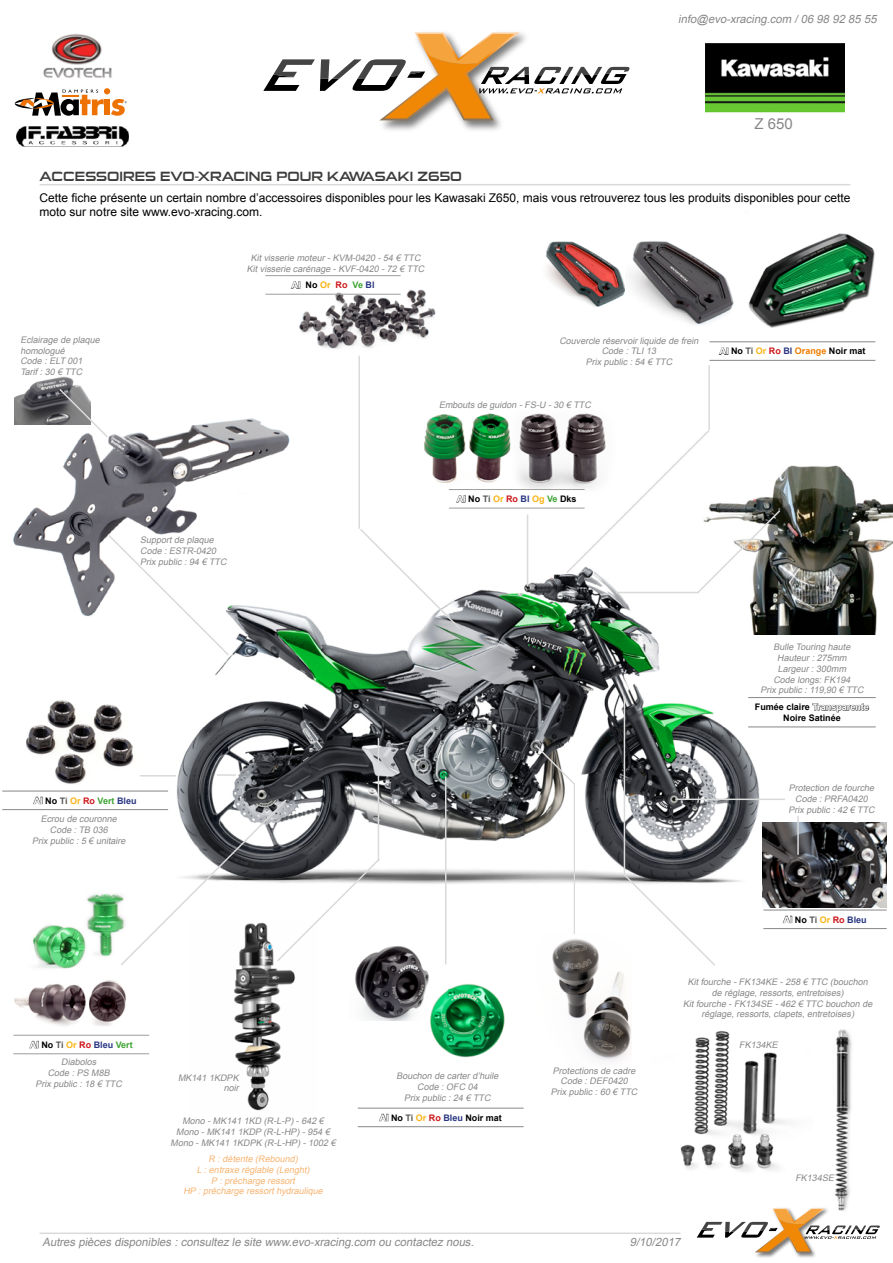
<style>
.page{position:relative;width:893px;height:1263px;background:#fff}
.page>*{position:absolute;margin:0;border:0;box-sizing:border-box;transform-origin:0 0}
.t1{font:15px "Arial";color:#878787}
.t2{font:13.5px "Sui Generis Rg";color:#3c3c3b}
.t3{font:12px/14.4px "Arial";color:#000}
.t4{font:italic 11.4px "Arial";color:#878787}
.t5{font:italic 9px/10.8px "Arial";color:#878787;text-align:center}
.t6{font:700 9px/10.8px "Arial";color:#000;text-align:center}
.t7{font:italic 9px/10.8px "Arial";color:#f8b471;text-align:center}
.t8{font:700 9px "Arial";color:#283583}
.t9{font:700 9px "Arial";color:#3fa535}
.t10{font:700 9px "Arial";color:#fff}
.s1{color:#000}
.s2{color:#fab518}
.s3{color:#cd171a}
.s4{color:#3fa535}
.s5{color:#283583}
.s6{color:#fff}
.s7{color:#575756}
.s8{color:#ef7d00}
</style>
<div class="page">
<img style="left:281px;top:276px;width:155px;height:73px">
<hr style="left:2px;top:791px;width:166px;height:1px;background:#878787">
<hr style="left:2px;top:809px;width:166px;height:1px;background:#878787">
<svg style="left:33px;top:796px;width:10px;height:8px"></svg>
<img style="left:835px;top:1029px;width:17px;height:179px">
<img style="left:234px;top:967px;width:61px;height:144px">
<img style="left:26px;top:700px;width:122px;height:84px">
<img style="left:740px;top:233px;width:136px;height:110px">
<img style="left:13px;top:397px;width:277px;height:220px">
<img style="left:177px;top:563px;width:595px;height:329px">
<hr style="left:40px;top:184px;width:810px;height:1px;background:#dadada">
<img style="left:705px;top:43px;width:139px;height:70px">
<img style="left:15px;top:376px;width:66px;height:49px">
<hr style="left:675px;top:798px;width:110px;height:2px;background:#dadada">
<img style="left:355px;top:946px;width:74px;height:74px">
<svg style="left:107px;top:533px;width:123px;height:124px"></svg>
<div style="left:748px;top:697px;width:128px;height:30px;background:#fff"></div>
<hr style="left:748px;top:697px;width:128px;height:1px;background:#878787">
<hr style="left:748px;top:727px;width:128px;height:1px;background:#878787">
<svg style="left:812px;top:703px;width:57px;height:10px"></svg>
<hr style="left:40px;top:1232px;width:640px;height:2px;background:#dadada">
<img style="left:379px;top:120px;width:122px;height:10px">
<svg style="left:263px;top:32px;width:367px;height:88px"></svg>
<img style="left:755px;top:1252px;width:60px;height:6px">
<svg style="left:697px;top:1208px;width:183px;height:44px"></svg>
<hr style="left:140px;top:775px;width:36px;height:1px;background:#dadada">
<hr style="left:358px;top:1108px;width:166px;height:1px;background:#878787">
<hr style="left:358px;top:1126px;width:166px;height:1px;background:#878787">
<svg style="left:379px;top:1113px;width:9px;height:8px"></svg>
<img style="left:546px;top:241px;width:79px;height:66px">
<img style="left:630px;top:233px;width:113px;height:102px">
<hr style="left:709px;top:342px;width:166px;height:1px;background:#878787">
<hr style="left:709px;top:360px;width:166px;height:1px;background:#878787">
<svg style="left:719px;top:347px;width:9px;height:8px"></svg>
<svg style="left:534px;top:744px;width:42px;height:42px"></svg>
<hr style="left:445px;top:776px;width:1px;height:188px;background:#dadada">
<img style="left:552px;top:939px;width:79px;height:122px">
<hr style="left:574px;top:783px;width:1px;height:151px;background:#dadada">
<img style="left:424px;top:413px;width:87px;height:77px">
<img style="left:518px;top:413px;width:86px;height:76px">
<hr style="left:449px;top:508px;width:136px;height:1px;background:#9d9d9c">
<hr style="left:449px;top:489px;width:136px;height:1px;background:#9d9d9c">
<svg style="left:456px;top:495px;width:10px;height:8px"></svg>
<svg style="left:358px;top:529px;width:104px;height:102px"></svg>
<img style="left:13px;top:980px;width:137px;height:75px">
<div style="left:13px;top:1035px;width:136px;height:19px;background:#fff"></div>
<hr style="left:13px;top:1053px;width:136px;height:1px;background:#9d9d9c">
<hr style="left:13px;top:1035px;width:136px;height:1px;background:#9d9d9c">
<svg style="left:29px;top:1040px;width:10px;height:8px"></svg>
<svg style="left:217px;top:774px;width:19px;height:2px"></svg>
<img style="left:763px;top:823px;width:123px;height:85px">
<hr style="left:797px;top:816px;width:2px;height:39px;background:#dadada">
<hr style="left:763px;top:910px;width:124px;height:1px;background:#878787">
<hr style="left:763px;top:928px;width:124px;height:1px;background:#878787">
<svg style="left:782px;top:915px;width:10px;height:8px"></svg>
<img style="left:695px;top:465px;width:198px;height:170px">
<svg style="left:565px;top:429px;width:217px;height:166px"></svg>
<hr style="left:708px;top:365px;width:2px;height:65px;background:#dadada">
<hr style="left:527px;top:514px;width:1px;height:72px;background:#dadada">
<img style="left:680px;top:1031px;width:108px;height:141px">
<svg style="left:58px;top:387px;width:51px;height:52px"></svg>
<hr style="left:265px;top:275px;width:136px;height:1px;background:#9d9d9c">
<hr style="left:265px;top:294px;width:136px;height:1px;background:#9d9d9c">
<svg style="left:290px;top:281px;width:10px;height:8px"></svg>
<svg style="left:622px;top:872px;width:95px;height:95px"></svg>
<hr style="left:624px;top:696px;width:1px;height:179px;background:#dadada">
<hr style="left:378px;top:738px;width:1px;height:123px;background:#dadada">
<img style="left:430px;top:984px;width:75px;height:74px">
<img style="left:33px;top:894px;width:86px;height:75px">
<svg style="left:119px;top:798px;width:262px;height:169px"></svg>
<img style="left:43px;top:34px;width:69px;height:44px">
<svg style="left:15px;top:88px;width:112px;height:28px"></svg>
<img style="left:17px;top:127px;width:112px;height:20px">
<hr style="left:358px;top:356px;width:2px;height:173px;background:#dadada">
<p class="t4" style="left:678px;top:11px;width:203px">info@evo-xracing.com /06 98 92 85 55</p>
<h1 class="t1" style="left:754px;top:114px;width:40px">Z 650</h1>
<h2 class="t2" style="left:40px;top:168px;width:424px">ACCESSOIRES EVO-XRACING POUR KAWASAKI Z650</h2>
<h3 class="t3" style="left:40px;top:191px;width:812px">Cette fiche présente un certain nombre d’accessoires disponibles pour les Kawasaki Z650, mais vous retrouverez tous les produits disponibles pour cette moto sur notre site www.evo-xracing.com.</h3>
<p class="t5" style="left:20px;top:334px;width:83px;text-align:left">Eclairage de plaque homologué<br>Code :ELT 001<br>Tarif:30 € TTC</p>
<p class="t5" style="left:247px;top:253px;width:181px">Kitvisserie moteur-KVM-0420 -54 € TTC<br>Kitvisserie carénage -KVF-0420 -72 € TTC</p>
<p class="t10" style="left:292px;top:279px;width:85px">Al <span class="s1">No</span> <span class="s2">Or</span> <span class="s3">Ro</span> <span class="s4">Ve</span> <span class="s5">Bl</span></p>
<p class="t5" style="left:559px;top:335px;width:143px">Couvercle réservoirliquide de frein<br>Code :TLI13<br>Prix public :54 € TTC</p>
<p class="t6" style="left:719px;top:346px;width:147px"><span class="s6">Al</span> No <span class="s7">Ti</span> <span class="s2">Or</span> <span class="s3">Ro</span> <span class="s5">Bl</span> <span class="s8">Orange</span> Noir mat</p>
<p class="t5" style="left:439px;top:400px;width:156px">Embouts de guidon -FS-U -30 € TTC</p>
<p class="t5" style="left:140px;top:534px;width:90px;text-align:left">Supportde plaque<br>Code :ESTR-0420<br>Prix public :94 € TTC</p>
<p class="t9" style="left:34px;top:794px;width:104px"><span class="s6">Al</span> <span class="s1">No</span> <span class="s7">Ti</span> <span class="s2">Or</span> <span class="s3">Ro</span> Vert <span class="s5">Bleu</span></p>
<p class="t5" style="left:32px;top:814px;width:97px">Ecrou de couronne<br>Code :TB 036<br>Prix public :5 € unitaire</p>
<p class="t8" style="left:30px;top:1038px;width:104px"><span class="s6">Al</span> <span class="s1">No</span> <span class="s7">Ti</span> <span class="s2">Or</span> <span class="s3">Ro</span> Bleu <span class="s4">Vert</span></p>
<p class="t6" style="left:457px;top:494px;width:121px"><span class="s6">Al</span> No <span class="s7">Ti</span> <span class="s2">Or</span> <span class="s3">Ro</span> <span class="s5">Bl</span> <span class="s2">Og</span> <span class="s4">Ve</span> Dks</p>
<p class="t5" style="left:760px;top:642px;width:107px">Bulle Touring haute<br>Hauteur:275mm<br>Largeur:300mm<br>Code longs:FK194<br>Prix public :119,90 € TTC</p>
<p class="t6" style="left:755px;top:702px;width:116px">Fumée claire <span class="s6">Transparente<br></span>Noire Satinée</p>
<p class="t5" style="left:788px;top:782px;width:90px">Protection de fourche<br>Code :PRFA0420<br>Prix public :42 € TTC</p>
<p class="t8" style="left:783px;top:913px;width:85px"><span class="s6">Al</span> <span class="s1">No</span> <span class="s7">Ti</span> <span class="s2">Or</span> <span class="s3">Ro</span> Bleu</p>
<p class="t5" style="left:683px;top:976px;width:193px">Kitfourche -FK134KE -258 € TTC (bouchon de réglage,ressorts,entretoises)<br>Kitfourche -FK134SE -462 € TTC bouchon de réglage,ressorts,clapets,entretoises)</p>
<p class="t5" style="left:739px;top:1039px;width:42px">FK134KE</p>
<p class="t5" style="left:36px;top:1057px;width:90px">Diabolos<br>Code :PS M8B<br>Prix public :18 € TTC</p>
<p class="t5" style="left:178px;top:1072px;width:64px;text-align:right">MK141 1KDPK noir</p>
<p class="t5" style="left:171px;top:1115px;width:169px">Mono -MK141 1KD (R-L-P)-642 €<br>Mono -MK141 1KDP (R-L-HP)-954 €<br>Mono -MK141 1KDPK (R-L-HP)-1002 €</p>
<p class="t7" style="left:183px;top:1153px;width:143px">R :détente (Rebound)<br>L :entraxe réglable (Lenght)<br>P :précharge ressort<br>HP :précharge ressorthydraulique</p>
<p class="t5" style="left:396px;top:1071px;width:106px">Bouchon de carterd’huile<br>Code :OFC 04<br>Prix public :24 € TTC</p>
<p class="t6" style="left:380px;top:1112px;width:124px"><span class="s6">Al</span> No <span class="s7">Ti</span> <span class="s2">Or</span> <span class="s3">Ro</span> <span class="s5">Bleu</span> Noir mat</p>
<p class="t4" style="left:42px;top:1234px;width:435px">Autres pièces disponibles :consultez le site www.evo-xracing.com ou contactez nous.</p>
<p class="t5" style="left:551px;top:1065px;width:90px">Protections de cadre<br>Code :DEF0420<br>Prix public :60 € TTC</p>
<p class="t4" style="left:630px;top:1234px;width:55px">9/10/2017</p>
<p class="t5" style="left:795px;top:1173px;width:42px">FK134SE</p>
</div>
